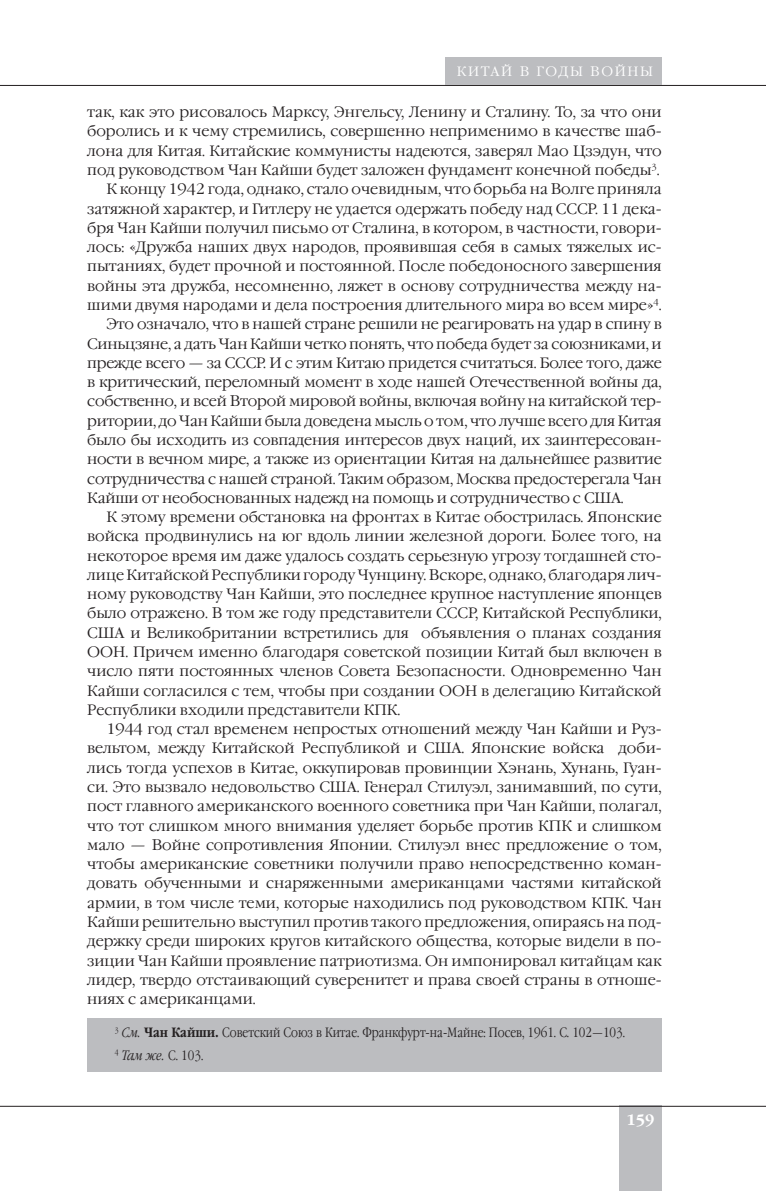
<style>
.page{position:relative;width:766px;height:1191px;background:#fff}
.page>*{position:absolute;margin:0;border:0;box-sizing:border-box;transform-origin:0 0}
.t1{font:300 15px "Garamond C";color:#231f20}
.t2{font:700 15px "Garamond C";color:#fff}
.t3{font:300 13.5px/23px "Garamond Narrow C";color:#231f20}
.t4{font:300 13.5px "Garamond Narrow C";letter-spacing:.1em;color:#fff;scale:1.25 1}
.s1{font-style:italic}
.s2{font-weight:700}
</style>
<div class="page">
<div style="left:619px;top:1106px;width:42px;height:85px;background:#bcbdc0"></div>
<hr style="left:0;top:1106px;width:765px;height:1px;background:#231f20">
<hr style="left:0;top:85px;width:765px;height:1px;background:#231f20">
<div style="left:445px;top:57px;width:216px;height:28px;background:#bcbdc0"></div>
<div style="left:87px;top:1018px;width:574px;height:53px;background:#bcbdc0"></div>
<p class="t4" style="left:456px;top:66px;width:158px">КИТАЙ В ГОДЫ ВОЙНЫ</p>
<p class="t1" style="left:87px;top:106px;width:576px">так, как это рисовалось Марксу, Энгельсу, Ленину и Сталину. То, за что они</p>
<p class="t1" style="left:87px;top:125px;width:576px">боролись и к чему стремились, совершенно неприменимо в качестве шаб-</p>
<p class="t1" style="left:87px;top:145px;width:576px">лона для Китая. Китайские коммунисты надеются, заверял Мао Цзэдун, что</p>
<p class="t1" style="left:87px;top:164px;width:574px">под руководством Чан Кайши будет заложен фундамент конечной победы<sup>3</sup>.</p>
<p class="t1" style="left:106px;top:183px;width:556px">К концу 1942 года, однако, стало очевидным, что борьба на Волге приняла</p>
<p class="t1" style="left:87px;top:203px;width:576px">затяжной характер, и Гитлеру не удается одержать победу над СССР. 11 дека-</p>
<p class="t1" style="left:87px;top:222px;width:576px">бря Чан Кайши получил письмо от Сталина, в котором, в частности, говори-</p>
<p class="t1" style="left:87px;top:241px;width:576px">лось: «Дружба наших двух народов, проявившая себя в самых тяжелых ис-</p>
<p class="t1" style="left:87px;top:260px;width:576px">пытаниях, будет прочной и постоянной. После победоносного завершения</p>
<p class="t1" style="left:87px;top:280px;width:576px">войны эта дружба, несомненно, ляжет в основу сотрудничества между на-</p>
<p class="t1" style="left:87px;top:299px;width:576px">шими двумя народами и дела построения длительного мира во всем мире»<sup>4</sup>.</p>
<p class="t1" style="left:106px;top:318px;width:556px">Это означало, что в нашей стране решили не реагировать на удар в спину в</p>
<p class="t1" style="left:87px;top:338px;width:576px">Синьцзяне, а дать Чан Кайши четко понять, что победа будет за союзниками, и</p>
<p class="t1" style="left:87px;top:357px;width:576px">прежде всего — за СССР. И с этим Китаю придется считаться. Более того, даже</p>
<p class="t1" style="left:87px;top:376px;width:576px">в критический, переломный момент в ходе нашей Отечественной войны да,</p>
<p class="t1" style="left:87px;top:395px;width:576px">собственно, и всей Второй мировой войны, включая войну на китайской тер-</p>
<p class="t1" style="left:87px;top:415px;width:576px">ритории, до Чан Кайши была доведена мысль о том, что лучше всего для Китая</p>
<p class="t1" style="left:87px;top:434px;width:576px">было бы исходить из совпадения интересов двух наций, их заинтересован-</p>
<p class="t1" style="left:87px;top:453px;width:576px">ности в вечном мире, а также из ориентации Китая на дальнейшее развитие</p>
<p class="t1" style="left:87px;top:472px;width:576px">сотрудничества с нашей страной. Таким образом, Москва предостерегала Чан</p>
<p class="t1" style="left:87px;top:492px;width:538px">Кайши от необоснованных надежд на помощь и сотрудничество с США.</p>
<p class="t1" style="left:106px;top:511px;width:556px">К этому времени обстановка на фронтах в Китае обострилась. Японские</p>
<p class="t1" style="left:87px;top:530px;width:576px">войска продвинулись на юг вдоль линии железной дороги. Более того, на</p>
<p class="t1" style="left:87px;top:550px;width:576px">некоторое время им даже удалось создать серьезную угрозу тогдашней сто-</p>
<p class="t1" style="left:87px;top:569px;width:576px">лице Китайской Республики городу Чунцину. Вскоре, однако, благодаря лич-</p>
<p class="t1" style="left:87px;top:588px;width:576px">ному руководству Чан Кайши, это последнее крупное наступление японцев</p>
<p class="t1" style="left:87px;top:607px;width:576px">было отражено. В том же году представители СССР, Китайской Республики,</p>
<p class="t1" style="left:87px;top:627px;width:576px">США и Великобритании встретились для объявления о планах создания</p>
<p class="t1" style="left:87px;top:646px;width:576px">ООН. Причем именно благодаря советской позиции Китай был включен в</p>
<p class="t1" style="left:87px;top:665px;width:576px">число пяти постоянных членов Совета Безопасности. Одновременно Чан</p>
<p class="t1" style="left:87px;top:684px;width:576px">Кайши согласился с тем, чтобы при создании ООН в делегацию Китайской</p>
<p class="t1" style="left:87px;top:704px;width:314px">Республики входили представители КПК.</p>
<p class="t1" style="left:106px;top:723px;width:556px">1944 год стал временем непростых отношений между Чан Кайши и Руз-</p>
<p class="t1" style="left:87px;top:742px;width:576px">вельтом, между Китайской Республикой и США. Японские войска доби-</p>
<p class="t1" style="left:87px;top:762px;width:576px">лись тогда успехов в Китае, оккупировав провинции Хэнань, Хунань, Гуан-</p>
<p class="t1" style="left:87px;top:781px;width:576px">си. Это вызвало недовольство США. Генерал Стилуэл, занимавший, по сути,</p>
<p class="t1" style="left:87px;top:800px;width:576px">пост главного американского военного советника при Чан Кайши, полагал,</p>
<p class="t1" style="left:87px;top:819px;width:576px">что тот слишком много внимания уделяет борьбе против КПК и слишком</p>
<p class="t1" style="left:87px;top:839px;width:576px">мало — Войне сопротивления Японии. Стилуэл внес предложение о том,</p>
<p class="t1" style="left:87px;top:858px;width:576px">чтобы американские советники получили право непосредственно коман-</p>
<p class="t1" style="left:87px;top:877px;width:576px">довать обученными и снаряженными американцами частями китайской</p>
<p class="t1" style="left:87px;top:896px;width:576px">армии, в том числе теми, которые находились под руководством КПК. Чан</p>
<p class="t1" style="left:87px;top:916px;width:576px">Кайши решительно выступил против такого предложения, опираясь на под-</p>
<p class="t1" style="left:87px;top:935px;width:576px">держку среди широких кругов китайского общества, которые видели в по-</p>
<p class="t1" style="left:87px;top:954px;width:576px">зиции Чан Кайши проявление патриотизма. Он импонировал китайцам как</p>
<p class="t1" style="left:87px;top:974px;width:576px">лидер, твердо отстаивающий суверенитет и права своей страны в отноше-</p>
<p class="t1" style="left:87px;top:993px;width:170px">ниях с американцами.</p>
<p class="t3" style="left:115px;top:1022px;width:511px"><sup>3</sup> <span class="s1">См.</span> <span class="s2">Чан Кайши.</span> Советский Союз в Китае. Франкфурт-на-Майне: Посев, 1961. С. 102—103.<br><sup>4</sup> <span class="s1">Там же.</span> С. 103.</p>
<p class="t2" style="left:626px;top:1113px;width:29px">159</p>
</div>
